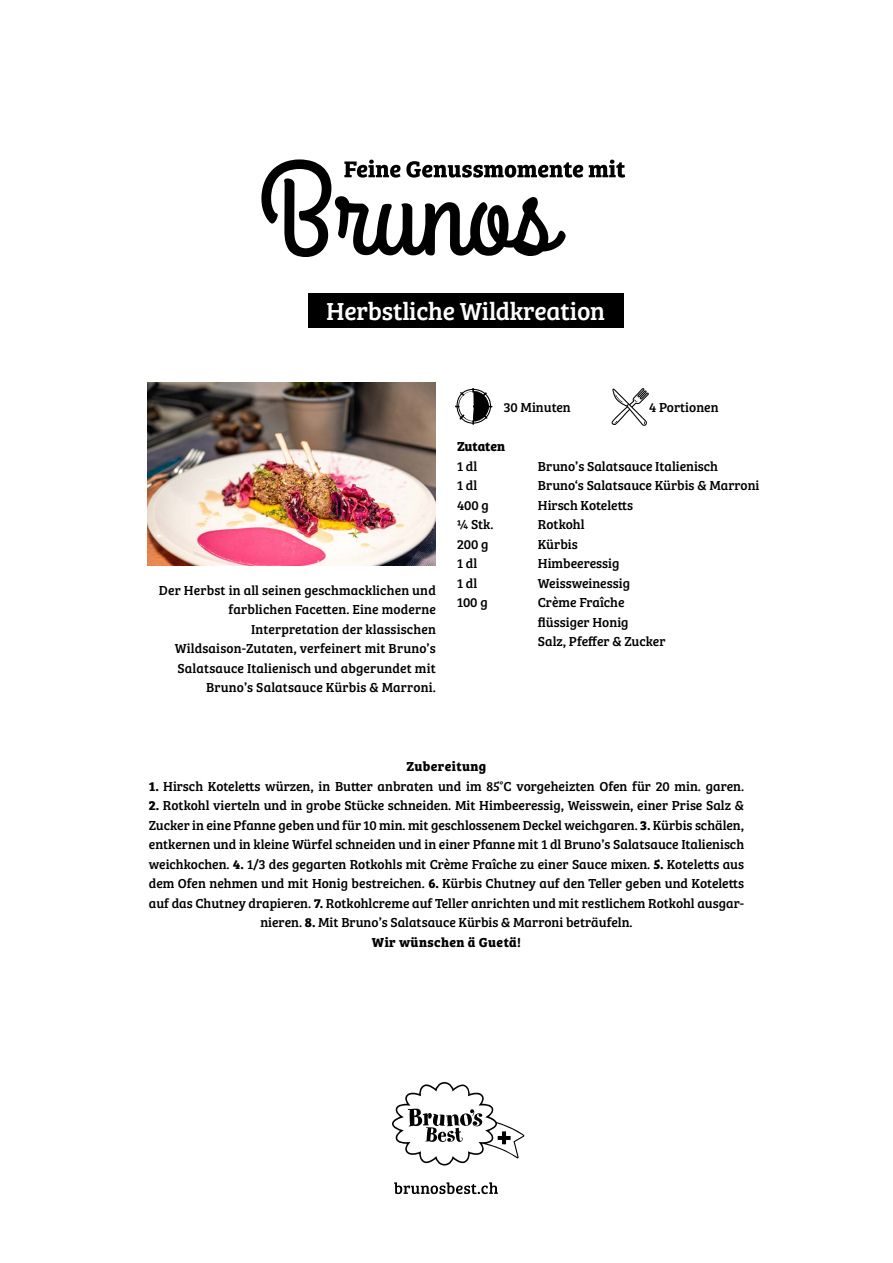
<style>
.page{position:relative;width:893px;height:1263px;background:#fff}
.page>*{position:absolute;margin:0;border:0;box-sizing:border-box;transform-origin:0 0}
.t1{font:25.5px "Bree Serif";letter-spacing:-.01em;color:#fff}
.t2{font:13.5px/19.5px "Bree Serif";color:#000;text-align:center}
.t3{font:700 13.5px "Bree Serif";letter-spacing:.03em;color:#000}
.t4{font:700 13.5px "Bree Serif";letter-spacing:-.01em;color:#000}
.s1{font-weight:700}
</style>
<div class="page">
<svg style="left:261px;top:159px;width:364px;height:98px"></svg>
<svg style="left:392px;top:1082px;width:132px;height:83px"></svg>
<svg style="left:394px;top:1182px;width:104px;height:12px"></svg>
<svg style="left:455px;top:388px;width:38px;height:37px"></svg>
<div style="left:308px;top:293px;width:316px;height:34px;background:#000"></div>
<img style="left:148px;top:383px;width:288px;height:183px">
<svg style="left:611px;top:388px;width:38px;height:38px"></svg>
<p class="t1" style="left:326px;top:292px;width:280px">Herbstliche Wildkreation</p>
<p class="t2" style="left:159px;top:580px;width:278px;text-align:right">Der Herbst in all seinen geschmacklichen und farblichen Facetten. Eine moderne Interpretation der klassischen Wildsaison-Zutaten, verfeinert mit Bruno’s Salatsauce Italienisch und abgerundet mit Bruno’s Salatsauce Kürbis &amp; Marroni.</p>
<p class="t2" style="left:504px;top:397px;width:69px">30 Minuten</p>
<p class="t2" style="left:649px;top:397px;width:71px">4 Portionen</p>
<p class="t4" style="left:457px;top:436px;width:49px">Zutaten</p>
<p class="t2" style="left:457px;top:456px;width:22px">1 dl</p>
<p class="t2" style="left:538px;top:456px;width:182px">Bruno’s Salatsauce Italienisch</p>
<p class="t2" style="left:457px;top:475px;width:22px">1 dl</p>
<p class="t2" style="left:538px;top:475px;width:223px">Bruno‘s Salatsauce Kürbis &amp; Marroni</p>
<p class="t2" style="left:457px;top:495px;width:33px">400 g</p>
<p class="t2" style="left:538px;top:495px;width:97px">Hirsch Koteletts</p>
<p class="t2" style="left:457px;top:514px;width:38px">¼ Stk.</p>
<p class="t2" style="left:538px;top:514px;width:48px">Rotkohl</p>
<p class="t2" style="left:457px;top:534px;width:33px">200 g</p>
<p class="t2" style="left:538px;top:534px;width:41px">Kürbis</p>
<p class="t2" style="left:457px;top:553px;width:22px">1 dl</p>
<p class="t2" style="left:538px;top:553px;width:83px">Himbeeressig</p>
<p class="t2" style="left:457px;top:573px;width:22px">1 dl</p>
<p class="t2" style="left:538px;top:573px;width:94px">Weissweinessig</p>
<p class="t2" style="left:457px;top:592px;width:32px">100 g</p>
<p class="t2" style="left:538px;top:592px;width:88px">Crème Fraîche</p>
<p class="t2" style="left:538px;top:612px;width:92px">flüssiger Honig</p>
<p class="t2" style="left:538px;top:631px;width:129px">Salz, Pfeffer &amp; Zucker</p>
<p class="t3" style="left:407px;top:756px;width:81px">Zubereitung</p>
<p class="t2" style="left:149px;top:776px;width:597px"><span class="s1">1.</span> Hirsch Koteletts würzen, in Butter anbraten und im 85°C vorgeheizten Ofen für 20 min. garen.</p>
<p class="t2" style="left:149px;top:795px;width:597px"><span class="s1">2.</span> Rotkohl vierteln und in grobe Stücke schneiden. Mit Himbeeressig, Weisswein, einer Prise Salz &amp; Zucker in eine Pfanne geben und für 10 min. mit geschlossenem Deckel weichgaren. <span class="s1">3.</span> Kürbis schälen, entkernen und in kleine Würfel schneiden und in einer Pfanne mit 1 dl Bruno’s Salatsauce Italienisch weichkochen. <span class="s1">4.</span> 1/3 des gegarten Rotkohls mit Crème Fraîche zu einer Sauce mixen. <span class="s1">5.</span> Koteletts aus dem Ofen nehmen und mit Honig bestreichen. <span class="s1">6.</span> Kürbis Chutney auf den Teller geben und Koteletts auf das Chutney drapieren. <span class="s1">7.</span> Rotkohlcreme auf Teller anrichten und mit restlichem Rotkohl ausgar&shy;nieren. <span class="s1">8.</span> Mit Bruno’s Salatsauce Kürbis &amp; Marroni beträufeln.</p>
<p class="t3" style="left:372px;top:932px;width:151px">Wir wünschen ä Guetä!</p>
</div>
